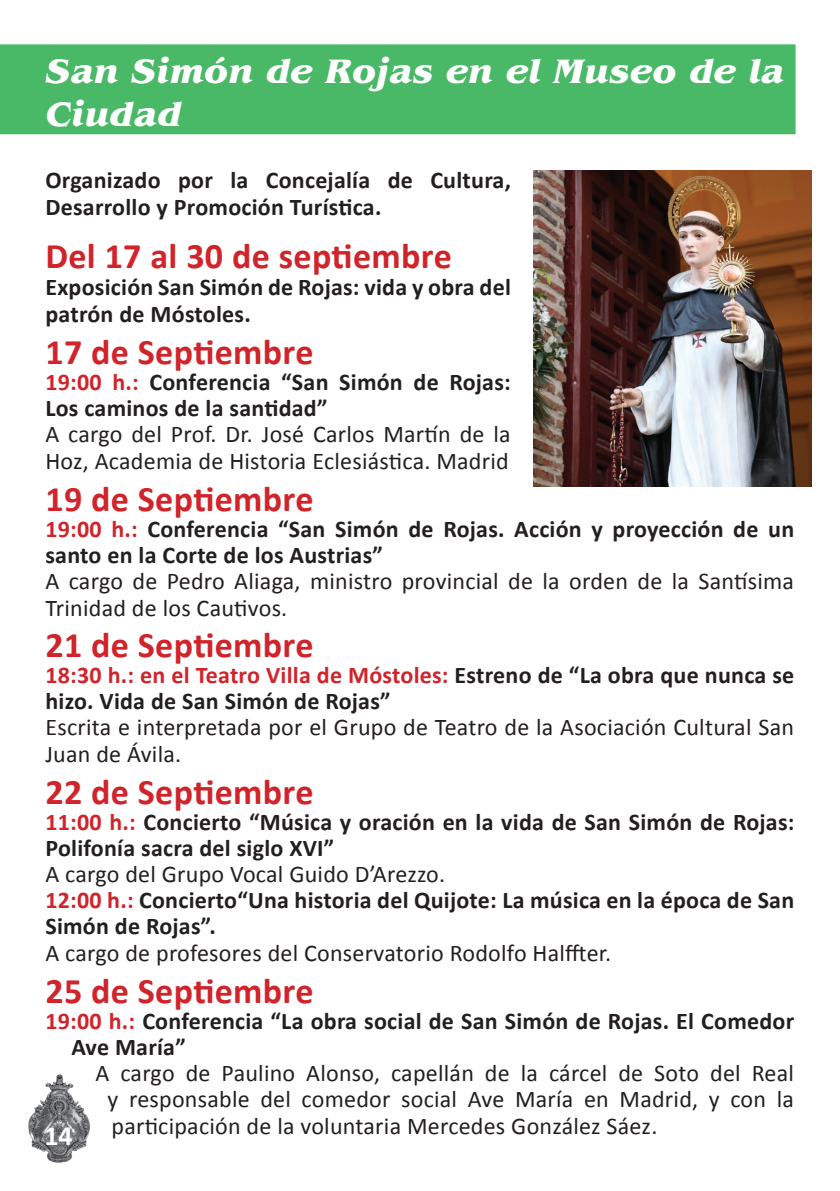
<style>
.page{position:relative;width:840px;height:1191px;background:#fff}
.page>*{position:absolute;margin:0;border:0;box-sizing:border-box;transform-origin:0 0}
.t1{font:700 36px "Calibri";letter-spacing:.01em;color:#d1232a}
.t2{font:italic 700 35px/42px "Benguiat Std";letter-spacing:.01em;color:#fff}
.t3{font:700 28px "Calibri";color:#fff}
.t4{font:700 24px/26px "Calibri";letter-spacing:.01em;color:#231f20}
.t5{font:24px/27px "Calibri";letter-spacing:.01em;color:#231f20}
.s1{color:#d1232a}
.s2{font-weight:400}
</style>
<div class="page">
<img style="left:533px;top:170px;width:278px;height:316px">
<div style="left:0;top:44px;width:795px;height:90px;background:#4ab967"></div>
<img style="left:44px;top:1074px;width:16px;height:27px">
<h2 class="t2" style="left:45px;top:51px;width:739px">San Simón de Rojas en el Museo de la<br>Ciudad</h2>
<p class="t4" style="left:45px;top:167px;width:466px;line-height:27px">Organizado por la Concejalía de Cultura,<br>Desarrollo y Promoción Turística.</p>
<h1 class="t1" style="left:45px;top:233px;width:407px">Del 17 al 30 de septiembre</h1>
<p class="t4" style="left:45px;top:274px;width:466px;line-height:27px">Exposición San Simón de Rojas: vida y obra del patrón de Móstoles.</p>
<h1 class="t1" style="left:45px;top:329px;width:269px">17 de Septiembre</h1>
<p class="t4" style="left:45px;top:369px;width:466px"><span class="s1">19:00 h.:</span> Conferencia “San Simón de Rojas:<br>Los caminos de la santidad”</p>
<p class="t5" style="left:45px;top:420px;width:466px">A cargo del Prof. Dr. José Carlos Martín de la<br>Hoz, Academia de Historia Eclesiástica. Madrid</p>
<h1 class="t1" style="left:45px;top:475px;width:269px">19 de Septiembre</h1>
<p class="t4" style="left:45px;top:515px;width:750px"><span class="s1">19:00 h.:</span> Conferencia “San Simón de Rojas. Acción y proyección de un santo en la Corte de los Austrias”</p>
<p class="t5" style="left:45px;top:567px;width:749px">A cargo de Pedro Aliaga, ministro provincial de la orden de la Santísima<br>Trinidad de los Cautivos.</p>
<h1 class="t1" style="left:45px;top:622px;width:269px">21 de Septiembre</h1>
<p class="t4" style="left:45px;top:662px;width:750px"><span class="s1">18:30 h.: en el Teatro Villa de Móstoles:</span> Estreno de “La obra que nunca se hizo. Vida de San Simón de Rojas”</p>
<p class="t5" style="left:45px;top:714px;width:749px">Escrita e interpretada por el Grupo de Teatro de la Asociación Cultural San<br>Juan de Ávila.</p>
<h1 class="t1" style="left:45px;top:769px;width:269px">22 de Septiembre</h1>
<p class="t4" style="left:45px;top:809px;width:750px"><span class="s1">11:00 h.:</span> Concierto “Música y oración en la vida de San Simón de Rojas:<br>Polifonía sacra del siglo XVI”</p>
<p class="t4" style="left:45px;top:861px;width:750px"><span class="s2">A cargo del Grupo Vocal Guido D’Arezzo.<br></span><span class="s1">12:00 h.:</span> Concierto“Una historia del Quijote: La música en la época de San<br>Simón de Rojas”.</p>
<p class="t5" style="left:45px;top:939px;width:567px">A cargo de profesores del Conservatorio Rodolfo Halffter.</p>
<h1 class="t1" style="left:45px;top:967px;width:269px">25 de Septiembre</h1>
<p class="t4" style="left:71px;top:1007px;width:724px;text-indent:-26px"><span class="s1">19:00 h.:</span> Conferencia “La obra social de San Simón de Rojas. El Comedor<br>Ave María”</p>
<p class="t5" style="left:107px;top:1059px;width:687px;line-height:26.4px;text-align:justify;text-indent:-12px">A cargo de Paulino Alonso, capellán de la cárcel de Soto del Real y responsable del comedor social Ave María en Madrid, y con la participación de la voluntaria Mercedes González Sáez.</p>
<p class="t3" style="left:44px;top:1117px;width:30px">14</p>
</div>
